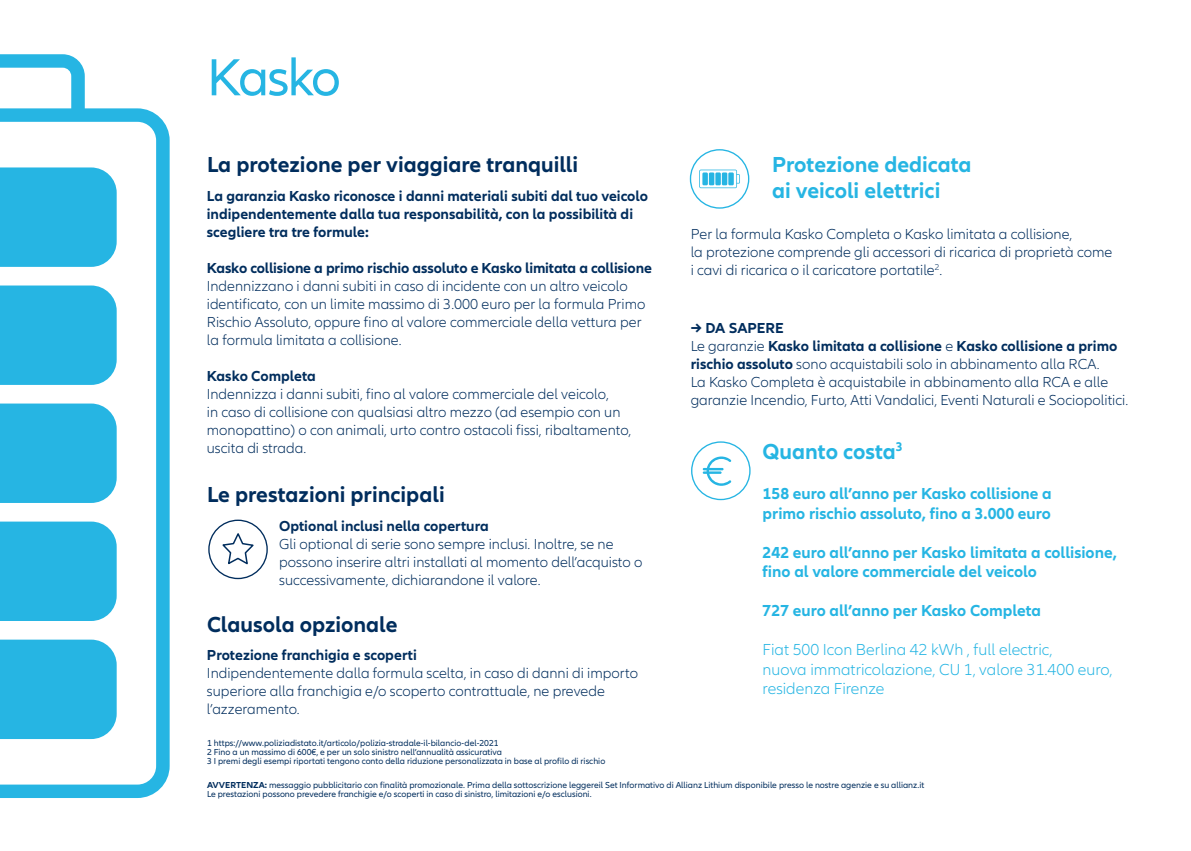
<style>
.page{position:relative;width:1191px;height:851px;background:#fff}
.page>*{position:absolute;margin:0;border:0;box-sizing:border-box;transform-origin:0 0}
.t1{font:54px "Allianz Neo";letter-spacing:-.05em;color:#26b5e3}
.t2{font:700 22.5px "Allianz Neo";color:#002d5d}
.t3{font:700 22.5px/25.5px "Allianz Neo";color:#26b5e3}
.t4{font:700 16.5px/19.5px "Allianz Neo";color:#26b5e3}
.t5{font:300 16.5px/19.5px "Allianz Neo";color:#26b5e3}
.t6{font:300 15px/18px "Allianz Neo";color:#002d5d}
.t7{font:700 15px/18px "Allianz Neo";color:#002d5d}
.t8{font:9px/9px "Allianz Neo";color:#002d5d}
.s1{font-weight:700}
</style>
<div class="page">
<svg style="left:0;top:108px;width:170px;height:689px"></svg>
<svg style="left:0;top:54px;width:85px;height:65px"></svg>
<div style="left:0;top:639px;width:117px;height:100px;background:#26b5e3"></div>
<div style="left:0;top:167px;width:117px;height:100px;background:#26b5e3"></div>
<div style="left:0;top:285px;width:117px;height:100px;background:#26b5e3"></div>
<div style="left:0;top:403px;width:117px;height:100px;background:#26b5e3"></div>
<div style="left:0;top:521px;width:117px;height:100px;background:#26b5e3"></div>
<svg style="left:691px;top:441px;width:59px;height:59px"></svg>
<div style="left:208px;top:519px;width:60px;height:60px;border:1px solid #002d5d;border-radius:50%"></div>
<svg style="left:222px;top:533px;width:32px;height:32px"></svg>
<svg style="left:690px;top:149px;width:59px;height:60px"></svg>
<h1 class="t1" style="left:207px;top:47px;width:135px">Kasko</h1>
<h2 class="t2" style="left:207px;top:152px;width:372px">La protezione per viaggiare tranquilli</h2>
<p class="t7" style="left:207px;top:187px;width:443px">La garanzia Kasko riconosce i danni materiali subiti dal tuo veicolo indipendentemente dalla tua responsabilità, con la possibilità di scegliere tra tre formule:</p>
<p class="t7" style="left:207px;top:259px;width:446px">Kasko collisione a primo rischio assoluto e Kasko limitata a collisione</p>
<p class="t6" style="left:207px;top:277px;width:440px">Indennizzano i danni subiti in caso di incidente con un altro veicolo identificato, con un limite massimo di 3.000 euro per la formula Primo Rischio Assoluto, oppure fino al valore commerciale della vettura per la formula limitata a collisione.</p>
<p class="t7" style="left:207px;top:367px;width:111px">Kasko Completa</p>
<p class="t6" style="left:207px;top:385px;width:426px">Indennizza i danni subiti, fino al valore commerciale del veicolo,<br>in caso di collisione con qualsiasi altro mezzo (ad esempio con un monopattino) o con animali, urto contro ostacoli fissi, ribaltamento, uscita di strada.</p>
<h2 class="t2" style="left:207px;top:481px;width:239px">Le prestazioni principali</h2>
<p class="t7" style="left:279px;top:517px;width:211px">Optional inclusi nella copertura</p>
<p class="t6" style="left:279px;top:535px;width:365px">Gli optional di serie sono sempre inclusi. Inoltre, se ne possono inserire altri installati al momento dell’acquisto o successivamente, dichiarandone il valore.</p>
<h2 class="t2" style="left:207px;top:611px;width:192px">Clausola opzionale</h2>
<p class="t7" style="left:207px;top:646px;width:211px">Protezione franchigia e scoperti</p>
<p class="t6" style="left:207px;top:664px;width:433px">Indipendentemente dalla formula scelta, in caso di danni di importo superiore alla franchigia e/o scoperto contrattuale, ne prevede l’azzeramento.</p>
<p class="t8" style="left:207px;top:738px;width:400px">1 https://www.poliziadistato.it/articolo/polizia-stradale-il-bilancio-del-2021<br>2 Fino a un massimo di 600€, e per un solo sinistro nell’annualità assicurativa<br>3 I premi degli esempi riportati tengono conto della riduzione personalizzata in base al profilo di rischio</p>
<h2 class="t3" style="left:772px;top:153px;width:201px">Protezione dedicata ai veicoli elettrici</h2>
<p class="t6" style="left:690px;top:225px;width:423px">Per la formula Kasko Completa o Kasko limitata a collisione,<br>la protezione comprende gli accessori di ricarica di proprietà come i cavi di ricarica o il caricatore portatile<sup>2</sup>.</p>
<p class="t6" style="left:690px;top:319px;width:439px"><span class="s1">→ DA SAPERE<br></span>Le garanzie <span class="s1">Kasko limitata a collisione</span> e <span class="s1">Kasko collisione a primo rischio assoluto</span> sono acquistabili solo in abbinamento alla RCA.<br>La Kasko Completa è acquistabile in abbinamento alla RCA e alle garanzie Incendio, Furto, Atti Vandalici, Eventi Naturali e Sociopolitici.</p>
<h2 class="t3" style="left:762px;top:439px;width:142px">Quanto costa<sup>3</sup></h2>
<p class="t4" style="left:762px;top:484px;width:290px">158 euro all’anno per Kasko collisione a primo rischio assoluto, fino a 3.000 euro</p>
<p class="t4" style="left:762px;top:542px;width:356px">242 euro all’anno per Kasko limitata a collisione, fino al valore commerciale del veicolo</p>
<p class="t4" style="left:762px;top:601px;width:280px">727 euro all’anno per Kasko Completa</p>
<p class="t5" style="left:762px;top:640px;width:351px">Fiat 500 Icon Berlina 42 kWh , full electric,<br>nuova immatricolazione, CU 1, valore 31.400 euro, residenza Firenze</p>
<p class="t8" style="left:207px;top:780px;width:719px"><span class="s1">AVVERTENZA:</span> messaggio pubblicitario con finalità promozionale. Prima della sottoscrizione leggereil Set Informativo di Allianz Lithium disponibile presso le nostre agenzie e su allianz.it<br>Le prestazioni possono prevedere franchigie e/o scoperti in caso di sinistro, limitazioni e/o esclusioni.</p>
</div>
